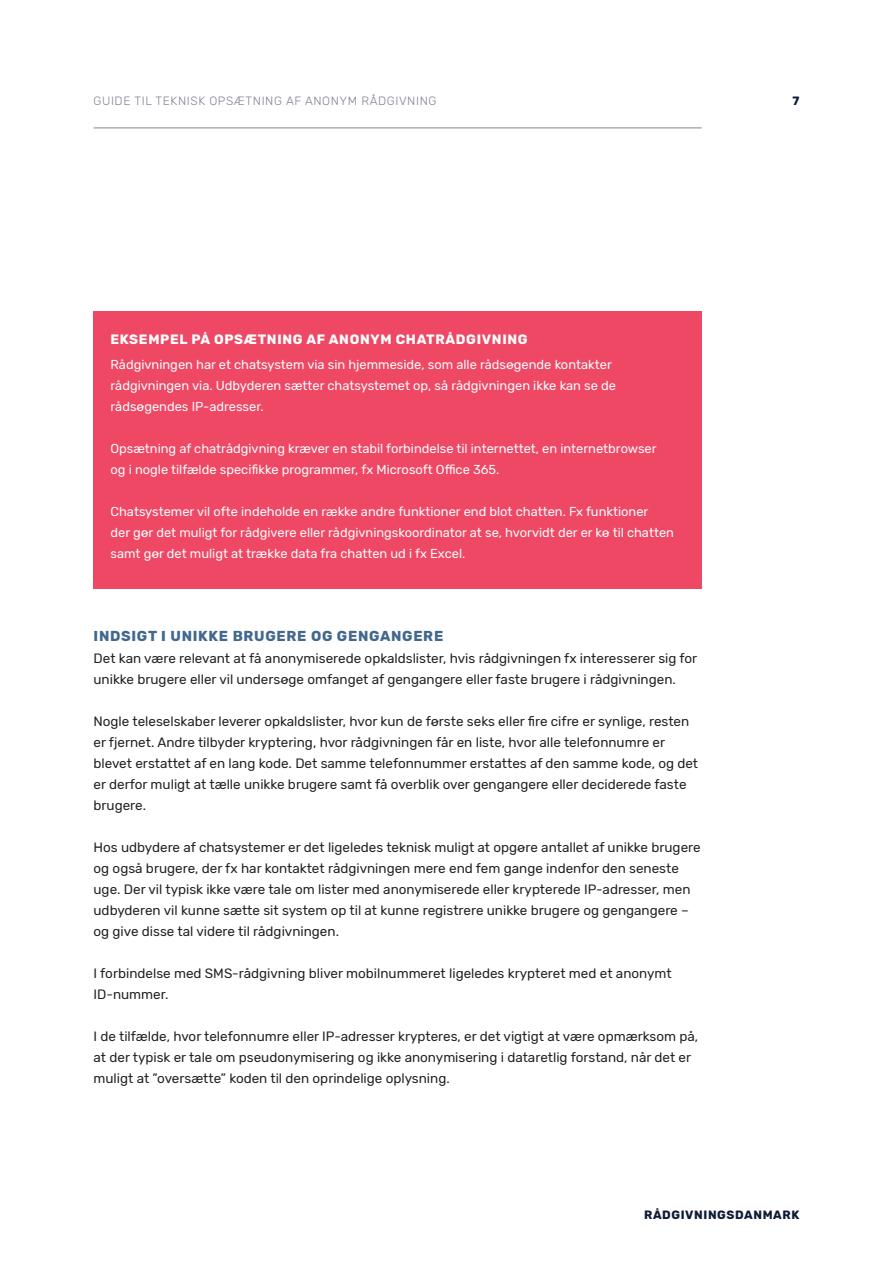
<style>
.page{position:relative;width:893px;height:1263px;background:#fff}
.page>*{position:absolute;margin:0;border:0;box-sizing:border-box;transform-origin:0 0}
.Niveau_2{font:700 14.4px "Rubik";letter-spacing:.05em;color:#43688d}
.Brødtekst{font:13.5px/21px "Rubik";color:#231f20}
.Boks_Rubrik{font:700 13.5px "Rubik";letter-spacing:.05em;color:#fff}
.Boks_Brødtekst{font:12.9px/21px "Rubik";color:#fff}
.t1{font:300 12px "Rubik";letter-spacing:.05em;color:#838294}
.t2{font:700 12px "Rubik";letter-spacing:.05em;color:#101b38}
</style>
<div class="page">
<hr style="left:94px;top:128px;width:608px;height:1px;background:#838294">
<div style="left:94px;top:311px;width:608px;height:278px;background:#ee4865"></div>
<p class="t1" style="left:94px;top:94px;width:344px">GUIDE TIL TEKNISK OPSÆTNING AF ANONYM RÅDGIVNING</p>
<p class="Boks_Rubrik" style="left:111px;top:331px;width:419px">EKSEMPEL PÅ OPSÆTNING AF ANONYM CHATRÅDGIVNING</p>
<p class="Boks_Brødtekst" style="left:111px;top:354px;width:507px">Rådgivningen har et chatsystem via sin hjemmeside, som alle rådsøgende kontakter rådgivningen via. Udbyderen sætter chatsystemet op, så rådgivningen ikke kan se de rådsøgendes IP-adresser.</p>
<p class="Boks_Brødtekst" style="left:111px;top:438px;width:548px">Opsætning af chatrådgivning kræver en stabil forbindelse til internettet, en internetbrowser og i nogle tilfælde specifikke programmer, fx Microsoft Office 365.</p>
<p class="Boks_Brødtekst" style="left:111px;top:501px;width:565px">Chatsystemer vil ofte indeholde en række andre funktioner end blot chatten. Fx funktioner<br>der gør det muligt for rådgivere eller rådgivningskoordinator at se, hvorvidt der er kø til chatten samt gør det muligt at trække data fra chatten ud i fx Excel.</p>
<p class="Niveau_2" style="left:94px;top:627px;width:351px">INDSIGT I UNIKKE BRUGERE OG GENGANGERE</p>
<p class="Brødtekst" style="left:94px;top:648px;width:605px">Det kan være relevant at få anonymiserede opkaldslister, hvis rådgivningen fx interesserer sig for unikke brugere eller vil undersøge omfanget af gengangere eller faste brugere i rådgivningen.</p>
<p class="Brødtekst" style="left:94px;top:711px;width:606px">Nogle teleselskaber leverer opkaldslister, hvor kun de første seks eller fire cifre er synlige, resten er fjernet. Andre tilbyder kryptering, hvor rådgivningen får en liste, hvor alle telefonnumre er blevet erstattet af en lang kode. Det samme telefonnummer erstattes af den samme kode, og det er derfor muligt at tælle unikke brugere samt få overblik over gengangere eller deciderede faste brugere.</p>
<p class="Brødtekst" style="left:94px;top:837px;width:609px">Hos udbydere af chatsystemer er det ligeledes teknisk muligt at opgøre antallet af unikke brugere og også brugere, der fx har kontaktet rådgivningen mere end fem gange indenfor den seneste uge. Der vil typisk ikke være tale om lister med anonymiserede eller krypterede IP-adresser, men udbyderen vil kunne sætte sit system op til at kunne registrere unikke brugere og gengangere – og give disse tal videre til rådgivningen.</p>
<p class="Brødtekst" style="left:94px;top:963px;width:580px">I forbindelse med SMS-rådgivning bliver mobilnummeret ligeledes krypteret med et anonymt<br>ID-nummer.</p>
<p class="Brødtekst" style="left:94px;top:1026px;width:606px">I de tilfælde, hvor telefonnumre eller IP-adresser krypteres, er det vigtigt at være opmærksom på, at der typisk er tale om pseudonymisering og ikke anonymisering i dataretlig forstand, når det er muligt at ”oversætte” koden til den oprindelige oplysning.</p>
<p class="t2" style="left:792px;top:94px;width:8px">7</p>
<p class="t2" style="left:644px;top:1208px;width:157px">RÅDGIVNINGSDANMARK</p>
</div>
